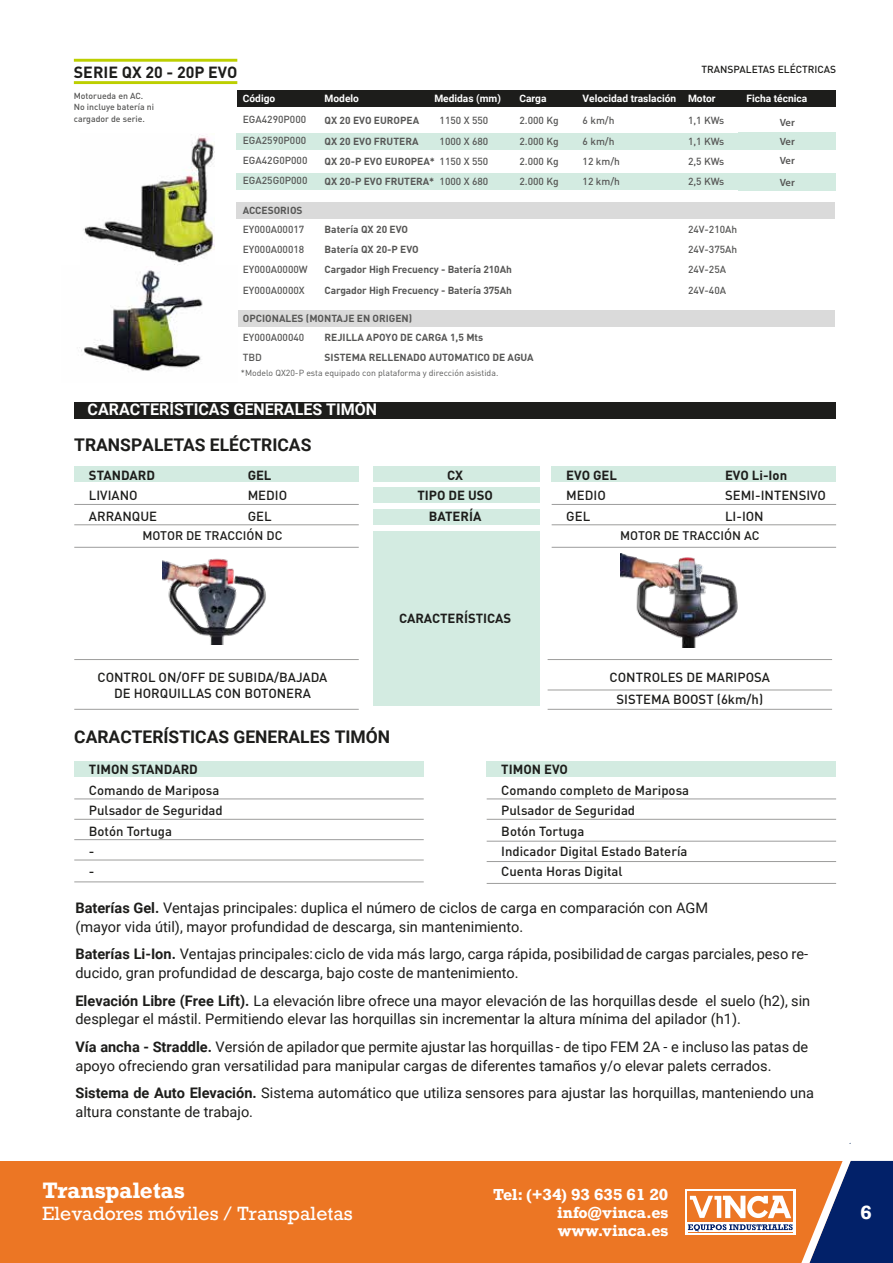
<style>
.page{position:relative;width:893px;height:1263px;background:#fff}
.page>*{position:absolute;margin:0;border:0;box-sizing:border-box;transform-origin:0 0}
.t1{font:700 21px "Rockwell";color:#fff}
.t2{font:700 20.4px "Roboto";color:#fff}
.t3{font:18px "Rockwell";color:#fff}
.t4{font:700 18px "Rockwell";color:#fff}
.t5{font:700 17.4px "Roboto";color:#1d1d1b}
.t6{font:17.4px "Roboto";color:#fff}
.t7{font:700 16.05px "Roboto";color:#fff}
.t8{font:700 16.05px "DIN Pro";color:#1d1d1b}
.t9{font:700 15px/18px "Rockwell";color:#fff;text-align:justify}
.t10{font:14.55px/18.9px "Roboto";color:#1d1d1b}
.t11{font:500 13.05px/20.4px "DIN Pro";color:#1d1d1b}
.t12{font:700 13.05px/20.4px "DIN Pro";color:#1d1d1b;text-align:center}
.t13{font:500 12.3px "DIN Pro";color:#1d1d1b}
.TEXT__Botón{font:600 10.5px "Myriad Pro";letter-spacing:-.02em;color:#575756}
.t14{font:700 10.2px/20.4px "DIN Pro";color:#575756}
.t15{font:500 10.2px/20.4px "DIN Pro";color:#575756;text-align:justify}
.t16{font:700 10.2px "Roboto";color:#fff}
.t17{font:500 10.2px "DIN Pro";color:#1d1d1b}
.t18{font:8.7px "DIN Pro";color:#575756}
.t19{font:500 8.7px/11.7px "DIN Pro";color:#575756}
.s1{font-weight:700}
</style>
<div class="page">
<div style="left:0;top:1161px;width:893px;height:102px;background:#ec7624"></div>
<svg style="left:685px;top:1189px;width:3px;height:46px"></svg>
<div style="left:236px;top:133px;width:599px;height:17px;background:#d3ebe1"></div>
<div style="left:236px;top:173px;width:599px;height:17px;background:#d3ebe1"></div>
<div style="left:237px;top:90px;width:599px;height:17px;background:#1d1d1b"></div>
<div style="left:236px;top:202px;width:599px;height:17px;background:#dadada"></div>
<div style="left:236px;top:310px;width:599px;height:17px;background:#dadada"></div>
<hr style="left:74px;top:81px;width:163px;height:3px;background:#bccf00">
<hr style="left:74px;top:59px;width:163px;height:3px;background:#bccf00">
<img style="left:79px;top:270px;width:158px;height:101px">
<img style="left:83px;top:134px;width:132px;height:131px">
<div style="left:74px;top:402px;width:762px;height:17px;background:#1d1d1b"></div>
<div style="left:374px;top:466px;width:166px;height:16px;background:#d3ebe1"></div>
<div style="left:374px;top:509px;width:166px;height:15px;background:#d3ebe1"></div>
<div style="left:374px;top:487px;width:166px;height:15px;background:#d3ebe1"></div>
<div style="left:374px;top:531px;width:166px;height:174px;background:#d3ebe1"></div>
<div style="left:74px;top:466px;width:285px;height:16px;background:#d3ebe1"></div>
<div style="left:552px;top:466px;width:284px;height:16px;background:#d3ebe1"></div>
<img style="left:620px;top:554px;width:118px;height:93px">
<img style="left:163px;top:558px;width:103px;height:87px">
<hr style="left:74px;top:504px;width:285px;height:1px;background:#9d9d9c">
<hr style="left:552px;top:504px;width:284px;height:1px;background:#9d9d9c">
<hr style="left:74px;top:524px;width:285px;height:1px;background:#9d9d9c">
<hr style="left:552px;top:524px;width:284px;height:1px;background:#9d9d9c">
<hr style="left:74px;top:547px;width:285px;height:1px;background:#9d9d9c">
<hr style="left:552px;top:547px;width:284px;height:1px;background:#9d9d9c">
<hr style="left:74px;top:659px;width:285px;height:1px;background:#9d9d9c">
<hr style="left:74px;top:709px;width:285px;height:1px;background:#9d9d9c">
<hr style="left:548px;top:659px;width:284px;height:1px;background:#9d9d9c">
<hr style="left:548px;top:690px;width:284px;height:1px;background:#9d9d9c">
<hr style="left:548px;top:709px;width:284px;height:1px;background:#9d9d9c">
<div style="left:74px;top:761px;width:350px;height:15px;background:#d3ebe1"></div>
<hr style="left:74px;top:798px;width:350px;height:1px;background:#9d9d9c">
<hr style="left:74px;top:839px;width:350px;height:1px;background:#9d9d9c">
<hr style="left:74px;top:819px;width:350px;height:1px;background:#9d9d9c">
<hr style="left:74px;top:860px;width:350px;height:1px;background:#9d9d9c">
<hr style="left:74px;top:881px;width:350px;height:1px;background:#9d9d9c">
<div style="left:487px;top:761px;width:349px;height:15px;background:#d3ebe1"></div>
<hr style="left:487px;top:798px;width:349px;height:1px;background:#9d9d9c">
<hr style="left:487px;top:841px;width:349px;height:1px;background:#9d9d9c">
<hr style="left:487px;top:819px;width:349px;height:1px;background:#9d9d9c">
<hr style="left:487px;top:861px;width:349px;height:1px;background:#9d9d9c">
<hr style="left:487px;top:883px;width:349px;height:1px;background:#9d9d9c">
<div style="left:738px;top:133px;width:98px;height:17px;background:#d3ebe1"></div>
<div style="left:738px;top:173px;width:98px;height:17px;background:#d3ebe1"></div>
<svg style="left:688px;top:1143px;width:205px;height:120px"></svg>
<p class="t8" style="left:74px;top:61px;width:165px">SERIE QX 20 - 20P EVO</p>
<p class="t17" style="left:701px;top:63px;width:136px">TRANSPALETAS ELÉCTRICAS</p>
<p class="t19" style="left:74px;top:89px;width:82px">Motorueda en AC.<br>No incluye batería ni cargador de serie.</p>
<p class="t16" style="left:243px;top:92px;width:34px">Código</p>
<p class="t16" style="left:325px;top:92px;width:36px">Modelo</p>
<p class="t16" style="left:434px;top:92px;width:68px">Medidas (mm)</p>
<p class="t16" style="left:519px;top:92px;width:29px">Carga</p>
<p class="t16" style="left:583px;top:92px;width:135px">Velocidad traslación Motor</p>
<p class="t15" style="left:243px;top:109px;width:66px">EGA4290P000<br>EGA2590P000<br>EGA42G0P000<br>EGA25G0P000</p>
<p class="t15" style="left:440px;top:110px;width:50px">1150 X 550<br>1000 X 680<br>1150 X 550<br>1000 X 680</p>
<p class="t15" style="left:519px;top:110px;width:41px">2.000 Kg 2.000 Kg 2.000 Kg 2.000 Kg</p>
<p class="t15" style="left:583px;top:110px;width:39px;text-align:left">6 km/h<br>6 km/h<br>12 km/h<br>12 km/h</p>
<p class="t15" style="left:688px;top:110px;width:38px">1,1 KWs 1,1 KWs 2,5 KWs 2,5 KWs</p>
<p class="t14" style="left:325px;top:110px;width:112px">QX 20 EVO EUROPEA<br>QX 20 EVO FRUTERA<br>QX 20-P EVO EUROPEA*<br>QX 20-P EVO FRUTERA*</p>
<p class="t14" style="left:325px;top:218px;width:189px">Batería QX 20 EVO<br>Batería QX 20-P EVO<br>Cargador High Frecuency - Batería 210Ah<br>Cargador High Frecuency - Batería 375Ah</p>
<p class="t15" style="left:688px;top:218px;width:51px;text-align:left">24V-210Ah<br>24V-375Ah<br>24V-25A<br>24V-40A</p>
<p class="t14" style="left:325px;top:326px;width:211px">REJILLA APOYO DE CARGA 1,5 Mts<br>SISTEMA RELLENADO AUTOMATICO DE AGUA</p>
<p class="t14" style="left:243px;top:200px;width:61px">ACCESORIOS</p>
<p class="t15" style="left:243px;top:218px;width:66px;text-align:left">EY000A00017<br>EY000A00018<br>EY000A0000W<br>EY000A0000X</p>
<p class="t14" style="left:243px;top:308px;width:171px">OPCIONALES (MONTAJE EN ORIGEN)</p>
<p class="t15" style="left:243px;top:326px;width:63px">EY000A00040<br>TBD</p>
<p class="t18" style="left:241px;top:367px;width:259px">*Modelo QX20-P esta equipado con plataforma y dirección asistida.</p>
<p class="t7" style="left:88px;top:398px;width:291px">CARACTERÍSTICAS GENERALES TIMÓN</p>
<p class="t5" style="left:74px;top:432px;width:239px">TRANSPALETAS ELÉCTRICAS</p>
<p class="t16" style="left:746px;top:92px;width:62px">Ficha técnica</p>
<p class="TEXT__Botón" style="left:780px;top:116px;width:17px">Ver</p>
<p class="TEXT__Botón" style="left:780px;top:135px;width:17px">Ver</p>
<p class="TEXT__Botón" style="left:780px;top:154px;width:17px">Ver</p>
<p class="TEXT__Botón" style="left:780px;top:176px;width:17px">Ver</p>
<p class="t11" style="left:89px;top:464px;width:70px"><span class="s1">STANDARD<br></span>LIVIANO<br>ARRANQUE</p>
<p class="t11" style="left:566px;top:464px;width:52px"><span class="s1">EVO GEL<br></span>MEDIO<br>GEL</p>
<p class="t13" style="left:143px;top:527px;width:141px">MOTOR DE TRACCIÓN DC</p>
<p class="t13" style="left:620px;top:527px;width:141px">MOTOR DE TRACCIÓN AC</p>
<p class="t11" style="left:248px;top:464px;width:41px"><span class="s1">GEL<br></span>MEDIO<br>GEL</p>
<p class="t12" style="left:417px;top:464px;width:77px">CX<br>TIPO DE USO<br>BATERÍA</p>
<p class="t11" style="left:725px;top:464px;width:102px"><span class="s1">EVO Li-Ion<br></span>SEMI-INTENSIVO<br>LI-ION</p>
<p class="t12" style="left:399px;top:607px;width:114px">CARACTERÍSTICAS</p>
<p class="t11" style="left:97px;top:668px;width:231px;line-height:16px;text-align:center">CONTROL ON/OFF DE SUBIDA/BAJADA<br>DE HORQUILLAS CON BOTONERA</p>
<p class="t11" style="left:610px;top:666px;width:162px;line-height:21.9px;text-align:center">CONTROLES DE MARIPOSA<br>SISTEMA BOOST (6km/h)</p>
<p class="t5" style="left:74px;top:724px;width:317px">CARACTERÍSTICAS GENERALES TIMÓN</p>
<p class="t11" style="left:89px;top:759px;width:135px"><span class="s1">TIMON STANDARD<br></span>Comando de Mariposa<br>Pulsador de Seguridad<br>Botón Tortuga<br>-<br>-</p>
<p class="t11" style="left:501px;top:759px;width:189px"><span class="s1">TIMON EVO<br></span>Comando completo de Mariposa<br>Pulsador de Seguridad<br>Botón Tortuga<br>Indicador Digital Estado Batería<br>Cuenta Horas Digital</p>
<p class="t10" style="left:75px;top:898px;width:634px"><span class="s1">Baterías Gel.</span> Ventajas principales: duplica el número de ciclos de carga en comparación con AGM (mayor vida útil), mayor profundidad de descarga, sin mantenimiento.</p>
<p class="t10" style="left:75px;top:944px;width:734px"><span class="s1">Baterías Li-Ion.</span> Ventajas principales: ciclo de vida más largo, carga rápida, posibilidad de cargas parciales, peso re&shy;ducido, gran profundidad de descarga, bajo coste de mantenimiento.</p>
<p class="t10" style="left:75px;top:990px;width:736px"><span class="s1">Elevación Libre (Free Lift).</span> La elevación libre ofrece una mayor elevación de las horquillas desde el suelo (h2), sin desplegar el mástil. Permitiendo elevar las horquillas sin incrementar la altura mínima del apilador (h1).</p>
<p class="t10" style="left:75px;top:1036px;width:734px"><span class="s1">Vía ancha - Straddle.</span> Versión de apilador que permite ajustar las horquillas - de tipo FEM 2A - e incluso las patas de apoyo ofreciendo gran versatilidad para manipular cargas de diferentes tamaños y/o elevar palets cerrados.</p>
<p class="t10" style="left:75px;top:1082px;width:740px"><span class="s1">Sistema de Auto Elevación.</span> Sistema automático que utiliza sensores para ajustar las horquillas, manteniendo una altura constante de trabajo.</p>
<h1 class="t1" style="left:43px;top:1177px;width:144px">Transpaletas</h1>
<p class="t3" style="left:43px;top:1202px;width:312px">Elevadores móviles / Transpaletas</p>
<p class="t4" style="left:860px;top:1200px;width:13px">6</p>
<p class="t2" style="left:74px;top:1177px;width:121px">Transpaletas</p>
<p class="t6" style="left:74px;top:1201px;width:152px">Elevadores móviles</p>
<p class="t9" style="left:557px;top:1185px;width:113px;text-indent:-64px">Tel: (+34) 93 635 61 20 info@vinca.es www.vinca.es</p>
</div>
